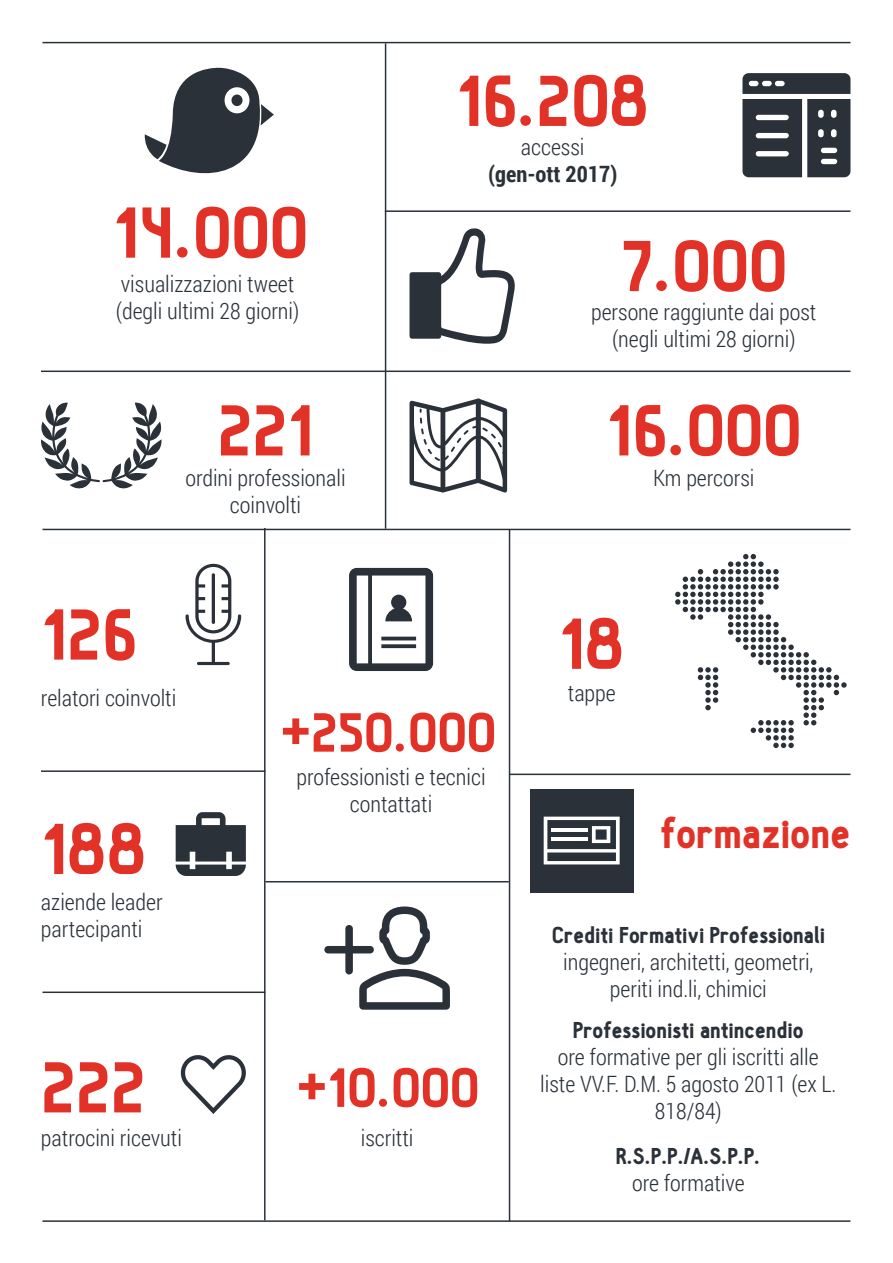
<style>
.page{position:relative;width:893px;height:1263px;background:#fff}
.page>*{position:absolute;margin:0;border:0;box-sizing:border-box;transform-origin:0 0}
.t1{font:900 70.5px "Hallosans";color:#e23227}
.t2{font:900 54px "Hallosans";color:#e23227}
.t3{font:900 42px "Hallosans";color:#e23227}
.t4{font:300 22.5px/27px "Roboto Condensed";color:#2a3139;text-align:center}
.t5{font:900 22.5px "Hallosans";color:#2a3139}
.t6{font:700 22.5px "Roboto Condensed";color:#2a3139}
</style>
<div class="page">
<hr style="left:42px;top:529px;width:808px;height:1px;background:#2a3139">
<hr style="left:385px;top:43px;width:1px;height:486px;background:#2a3139">
<hr style="left:509px;top:529px;width:1px;height:693px;background:#2a3139">
<hr style="left:42px;top:42px;width:808px;height:1px;background:#2a3139">
<hr style="left:42px;top:992px;width:223px;height:1px;background:#2a3139">
<hr style="left:385px;top:210px;width:465px;height:2px;background:#2a3139">
<hr style="left:42px;top:1220px;width:808px;height:2px;background:#2a3139">
<svg style="left:181px;top:1055px;width:65px;height:59px"></svg>
<svg style="left:185px;top:564px;width:56px;height:101px"></svg>
<svg style="left:144px;top:68px;width:130px;height:106px"></svg>
<div style="left:231px;top:95px;width:11px;height:11px;background:#2a3139;border-radius:50%"></div>
<svg style="left:409px;top:228px;width:106px;height:116px"></svg>
<hr style="left:41px;top:770px;width:224px;height:2px;background:#2a3139">
<svg style="left:176px;top:812px;width:70px;height:64px"></svg>
<hr style="left:41px;top:371px;width:809px;height:1px;background:#2a3139">
<hr style="left:264px;top:528px;width:1px;height:692px;background:#2a3139">
<svg style="left:409px;top:398px;width:98px;height:95px"></svg>
<svg style="left:349px;top:568px;width:84px;height:103px"></svg>
<hr style="left:265px;top:881px;width:244px;height:1px;background:#2a3139">
<svg style="left:324px;top:907px;width:126px;height:103px"></svg>
<svg style="left:742px;top:73px;width:108px;height:104px;background:#51575d"></svg>
<hr style="left:509px;top:774px;width:341px;height:1px;background:#2a3139">
<div style="left:530px;top:789px;width:103px;height:103px;background:#2a3139"></div>
<svg style="left:544px;top:817px;width:76px;height:47px"></svg>
<hr style="left:551px;top:829px;width:36px;height:3px;background:#fff">
<hr style="left:551px;top:837px;width:36px;height:4px;background:#fff">
<svg style="left:41px;top:402px;width:121px;height:87px"></svg>
<svg style="left:675px;top:554px;width:172px;height:194px"></svg>
<h1 class="t1" style="left:113px;top:199px;width:196px">14.000</h1>
<p class="t4" style="left:116px;top:270px;width:185px;text-align:left">visualizzazioni tweet (degli ultimi 28 giorni)</p>
<h1 class="t1" style="left:218px;top:396px;width:97px">221</h1>
<p class="t4" style="left:185px;top:463px;width:162px">ordini professionali coinvolti</p>
<h1 class="t1" style="left:41px;top:601px;width:97px">126</h1>
<p class="t4" style="left:41px;top:684px;width:137px">relatori coinvolti</p>
<h1 class="t1" style="left:456px;top:67px;width:195px">16.208</h1>
<p class="t4" style="left:521px;top:132px;width:65px">accessi</p>
<p class="t6" style="left:488px;top:158px;width:131px">(gen-ott 2017)</p>
<h1 class="t1" style="left:620px;top:232px;width:168px">7.000</h1>
<p class="t4" style="left:591px;top:298px;width:227px">persone raggiunte dai post (negli ultimi 28 giorni)</p>
<h1 class="t1" style="left:606px;top:396px;width:196px">16.000</h1>
<p class="t4" style="left:653px;top:463px;width:103px">Km percorsi</p>
<h1 class="t1" style="left:559px;top:610px;width:68px">18</h1>
<p class="t4" style="left:568px;top:679px;width:49px">tappe</p>
<h1 class="t1" style="left:41px;top:815px;width:107px">188</h1>
<p class="t4" style="left:41px;top:888px;width:123px;text-align:left">aziende leader partecipanti</p>
<h1 class="t1" style="left:41px;top:1053px;width:106px">222</h1>
<p class="t4" style="left:41px;top:1123px;width:142px">patrocini ricevuti</p>
<h2 class="t2" style="left:280px;top:706px;width:217px">+250.000</h2>
<p class="t4" style="left:296px;top:763px;width:191px">professionisti e tecnici contattati</p>
<h2 class="t2" style="left:296px;top:1062px;width:184px">+10.000</h2>
<p class="t4" style="left:361px;top:1123px;width:54px">iscritti</p>
<h3 class="t3" style="left:660px;top:812px;width:191px">formazione</h3>
<p class="t5" style="left:552px;top:924px;width:275px">Crediti Formativi Professionali</p>
<p class="t4" style="left:563px;top:948px;width:252px">ingegneri, architetti, geometri, periti ind.li, chimici</p>
<p class="t5" style="left:573px;top:1019px;width:232px">Professionisti antincendio</p>
<p class="t4" style="left:540px;top:1043px;width:298px">ore formative per gli iscritti alle liste VV.F. D.M. 5 agosto 2011 (ex L.<br>818/84)</p>
<p class="t5" style="left:616px;top:1145px;width:146px">R.S.P.P./A.S.P.P.</p>
<p class="t4" style="left:632px;top:1169px;width:114px">ore formative</p>
</div>
